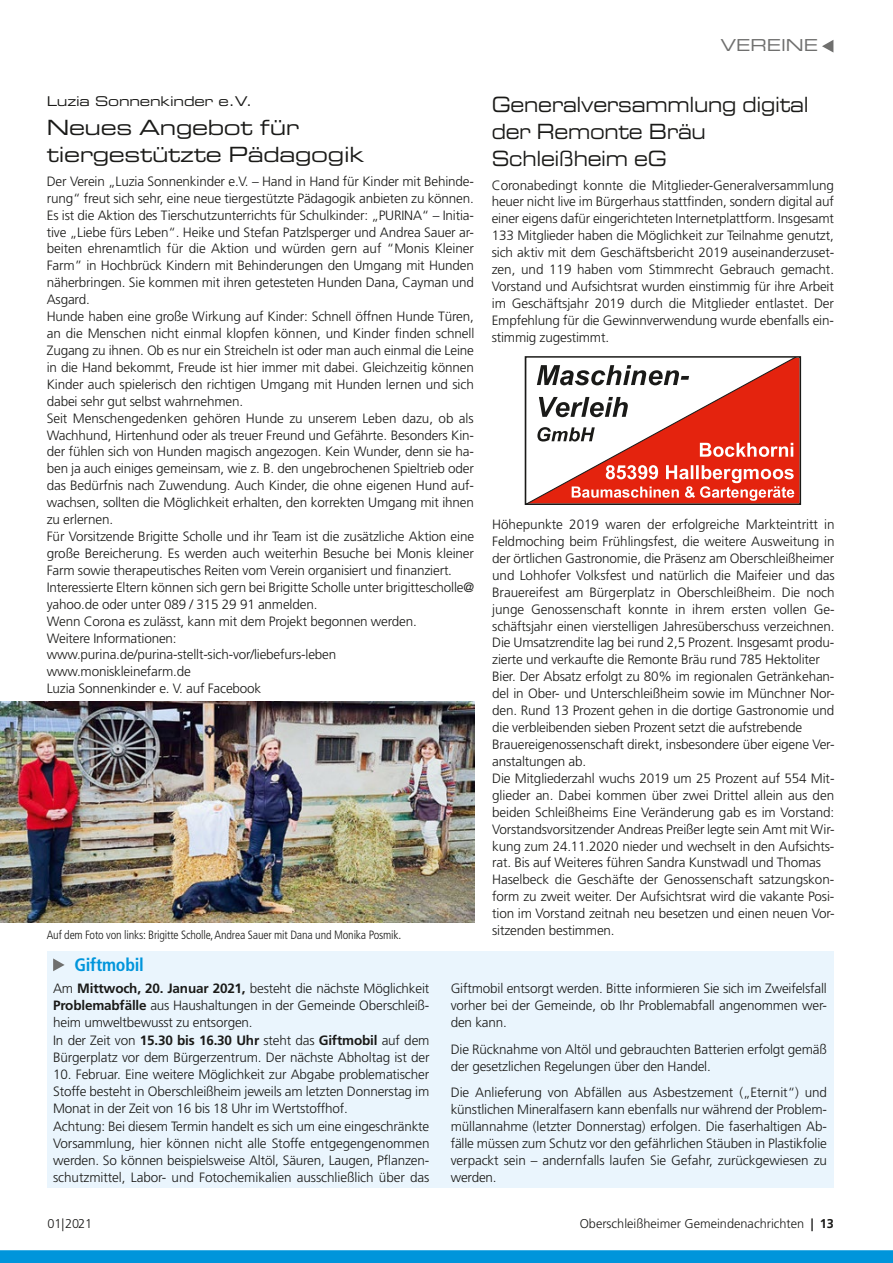
<style>
.page{position:relative;width:893px;height:1263px;background:#fff}
.page>*{position:absolute;margin:0;border:0;box-sizing:border-box;transform-origin:0 0}
.t1{font:21px/27px "Eurostile Extended Two";letter-spacing:-.015em;color:#1a1a18;scale:.86 1}
.t2{font:21px/27px "Eurostile Extended Two";letter-spacing:-.015em;color:#1a1a18}
.t3{font:700 condensed 18px "Frutiger";letter-spacing:-.015em;color:#0095db}
.t4{font:16.5px "Eurostile Extended Two";color:#6f6f6e}
.t5{font:300 13.5px/17px "Frutiger";letter-spacing:-.015em;color:#1a1a18}
.t6{font:13.5px "Eurostile Extended Two";letter-spacing:-.015em;color:#1a1a18}
.t7{font:300 12.75px "Frutiger";color:#1a1a18}
.t8{font:300 condensed 12px "Frutiger";letter-spacing:-.01em;color:#1a1a18}
.s1{font-weight:700}
</style>
<div class="page">
<svg style="left:822px;top:40px;width:11px;height:13px"></svg>
<svg style="left:0;top:1250px;width:893px;height:13px;background:#0496db"></svg>
<img style="left:0;top:702px;width:474px;height:220px">
<svg style="left:529px;top:359px;width:269px;height:143px"></svg>
<div style="left:525px;top:356px;width:276px;height:149px;border:2px solid #1a1a18"></div>
<div style="left:47px;top:951px;width:786px;height:237px;background:#eaf5fd"></div>
<svg style="left:53px;top:958px;width:12px;height:13px"></svg>
<p class="t4" style="left:720px;top:34px;width:99px">VEREINE</p>
<p class="t6" style="left:47px;top:92px;width:207px">Luzia Sonnenkinder e.V.</p>
<h1 class="t2" style="left:47px;top:114px;width:319px">Neues Angebot für tiergestützte Pädagogik</h1>
<p class="t5" style="left:47px;top:173px;width:429px">Der Verein „Luzia Sonnenkinder e.V. – Hand in Hand für Kinder mit Behinde&shy;rung“ freut sich sehr, eine neue tiergestützte Pädagogik anbieten zu können.<br>Es ist die Aktion des Tierschutzunterrichts für Schulkinder: „PURINA“ – Initia&shy;tive „Liebe fürs Leben“. Heike und Stefan Patzlsperger und Andrea Sauer ar&shy;beiten ehrenamtlich für die Aktion und würden gern auf “Monis Kleiner Farm” in Hochbrück Kindern mit Behinderungen den Umgang mit Hunden näherbringen. Sie kommen mit ihren getesteten Hunden Dana, Cayman und Asgard.<br>Hunde haben eine große Wirkung auf Kinder: Schnell öffnen Hunde Türen, an die Menschen nicht einmal klopfen können, und Kinder finden schnell Zugang zu ihnen. Ob es nur ein Streicheln ist oder man auch einmal die Leine in die Hand bekommt, Freude ist hier immer mit dabei. Gleichzeitig können Kinder auch spielerisch den richtigen Umgang mit Hunden lernen und sich dabei sehr gut selbst wahrnehmen.<br>Seit Menschengedenken gehören Hunde zu unserem Leben dazu, ob als Wachhund, Hirtenhund oder als treuer Freund und Gefährte. Besonders Kin&shy;der fühlen sich von Hunden magisch angezogen. Kein Wunder, denn sie ha&shy;ben ja auch einiges gemeinsam, wie z. B. den ungebrochenen Spieltrieb oder das Bedürfnis nach Zuwendung. Auch Kinder, die ohne eigenen Hund auf&shy;wachsen, sollten die Möglichkeit erhalten, den korrekten Umgang mit ihnen zu erlernen.<br>Für Vorsitzende Brigitte Scholle und ihr Team ist die zusätzliche Aktion eine große Bereicherung. Es werden auch weiterhin Besuche bei Monis kleiner Farm sowie therapeutisches Reiten vom Verein organisiert und finanziert.<br>Interessierte Eltern können sich gern bei Brigitte Scholle unter brigittescholle@ yahoo.de oder unter 089 / 315 29 91 anmelden.<br>Wenn Corona es zulässt, kann mit dem Projekt begonnen werden.<br>Weitere Informationen:<br>www.purina.de/purina-stellt-sich-vor/liebefurs-leben www.moniskleinefarm.de<br>Luzia Sonnenkinder e. V. auf Facebook</p>
<p class="t8" style="left:47px;top:928px;width:356px">Auf dem Foto von links: Brigitte Scholle, Andrea Sauer mit Dana und Monika Posmik.</p>
<h1 class="t1" style="left:492px;top:91px;width:370px">Generalversammlung digital der Remonte Bräu<br>Schleißheim eG</h1>
<p class="t5" style="left:492px;top:177px;width:344px;text-align:justify">Coronabedingt konnte die Mitglieder-Generalversammlung heuer nicht live im Bürgerhaus stattfinden, sondern digital auf einer eigens dafür eingerichteten Internetplattform. Insgesamt 133 Mitglieder haben die Möglichkeit zur Teilnahme genutzt, sich aktiv mit dem Geschäftsbericht 2019 auseinanderzuset&shy;zen, und 119 haben vom Stimmrecht Gebrauch gemacht.<br>Vorstand und Aufsichtsrat wurden einstimmig für ihre Arbeit im Geschäftsjahr 2019 durch die Mitglieder entlastet. Der Empfehlung für die Gewinnverwendung wurde ebenfalls ein&shy;stimmig zugestimmt.</p>
<p class="t5" style="left:492px;top:516px;width:344px">Höhepunkte 2019 waren der erfolgreiche Markteintritt in Feldmoching beim Frühlingsfest, die weitere Ausweitung in der örtlichen Gastronomie, die Präsenz am Oberschleißheimer und Lohhofer Volksfest und natürlich die Maifeier und das Brauereifest am Bürgerplatz in Oberschleißheim. Die noch junge Genossenschaft konnte in ihrem ersten vollen Ge&shy;schäftsjahr einen vierstelligen Jahresüberschuss verzeichnen.<br>Die Umsatzrendite lag bei rund 2,5 Prozent. Insgesamt produ&shy;zierte und verkaufte die Remonte Bräu rund 785 Hektoliter Bier. Der Absatz erfolgt zu 80% im regionalen Getränkehan&shy;del in Ober- und Unterschleißheim sowie im Münchner Nor&shy;den. Rund 13 Prozent gehen in die dortige Gastronomie und die verbleibenden sieben Prozent setzt die aufstrebende Brauereigenossenschaft direkt, insbesondere über eigene Ver&shy;anstaltungen ab.<br>Die Mitgliederzahl wuchs 2019 um 25 Prozent auf 554 Mit&shy;glieder an. Dabei kommen über zwei Drittel allein aus den beiden Schleißheims Eine Veränderung gab es im Vorstand:<br>Vorstandsvorsitzender Andreas Preißer legte sein Amt mit Wir&shy;kung zum 24.11.2020 nieder und wechselt in den Aufsichts&shy;rat. Bis auf Weiteres führen Sandra Kunstwadl und Thomas Haselbeck die Geschäfte der Genossenschaft satzungskon&shy;form zu zweit weiter. Der Aufsichtsrat wird die vakante Posi&shy;tion im Vorstand zeitnah neu besetzen und einen neuen Vor&shy;sitzenden bestimmen.</p>
<h2 class="t3" style="left:74px;top:954px;width:71px">Giftmobil</h2>
<p class="t5" style="left:53px;top:980px;width:378px">Am <span class="s1">Mittwoch, 20. Januar 2021,</span> besteht die nächste Möglichkeit <span class="s1">Problemabfälle</span> aus Haushaltungen in der Gemeinde Oberschleiß&shy;heim umweltbewusst zu entsorgen.<br>In der Zeit von <span class="s1">15.30 bis 16.30 Uhr</span> steht das <span class="s1">Giftmobil</span> auf dem Bürgerplatz vor dem Bürgerzentrum. Der nächste Abholtag ist der</p>
<p class="t5" style="left:53px;top:1066px;width:378px">10. Februar. Eine weitere Möglichkeit zur Abgabe problematischer Stoffe besteht in Oberschleißheim jeweils am letzten Donnerstag im Monat in der Zeit von 16 bis 18 Uhr im Wertstoffhof.<br>Achtung: Bei diesem Termin handelt es sich um eine eingeschränkte Vorsammlung, hier können nicht alle Stoffe entgegengenommen werden. So können beispielsweise Altöl, Säuren, Laugen, Pflanzen&shy;schutzmittel, Labor- und Fotochemikalien ausschließlich über das</p>
<p class="t5" style="left:451px;top:980px;width:378px;text-align:justify">Giftmobil entsorgt werden. Bitte informieren Sie sich im Zweifelsfall vorher bei der Gemeinde, ob Ihr Problemabfall angenommen wer&shy;den kann.</p>
<p class="t5" style="left:451px;top:1041px;width:378px">Die Rücknahme von Altöl und gebrauchten Batterien erfolgt gemäß der gesetzlichen Regelungen über den Handel.</p>
<p class="t5" style="left:451px;top:1084px;width:378px;text-align:justify">Die Anlieferung von Abfällen aus Asbestzement („Eternit“) und künstlichen Mineralfasern kann ebenfalls nur während der Problem&shy;müllannahme (letzter Donnerstag) erfolgen. Die faserhaltigen Ab&shy;fälle müssen zum Schutz vor den gefährlichen Stäuben in Plastikfolie verpackt sein – andernfalls laufen Sie Gefahr, zurückgewiesen zu werden.</p>
<p class="t7" style="left:47px;top:1216px;width:47px">01|2021</p>
<p class="t7" style="left:580px;top:1216px;width:256px">Oberschleißheimer Gemeindenachrichten <span class="s1">| 13</span></p>
</div>
